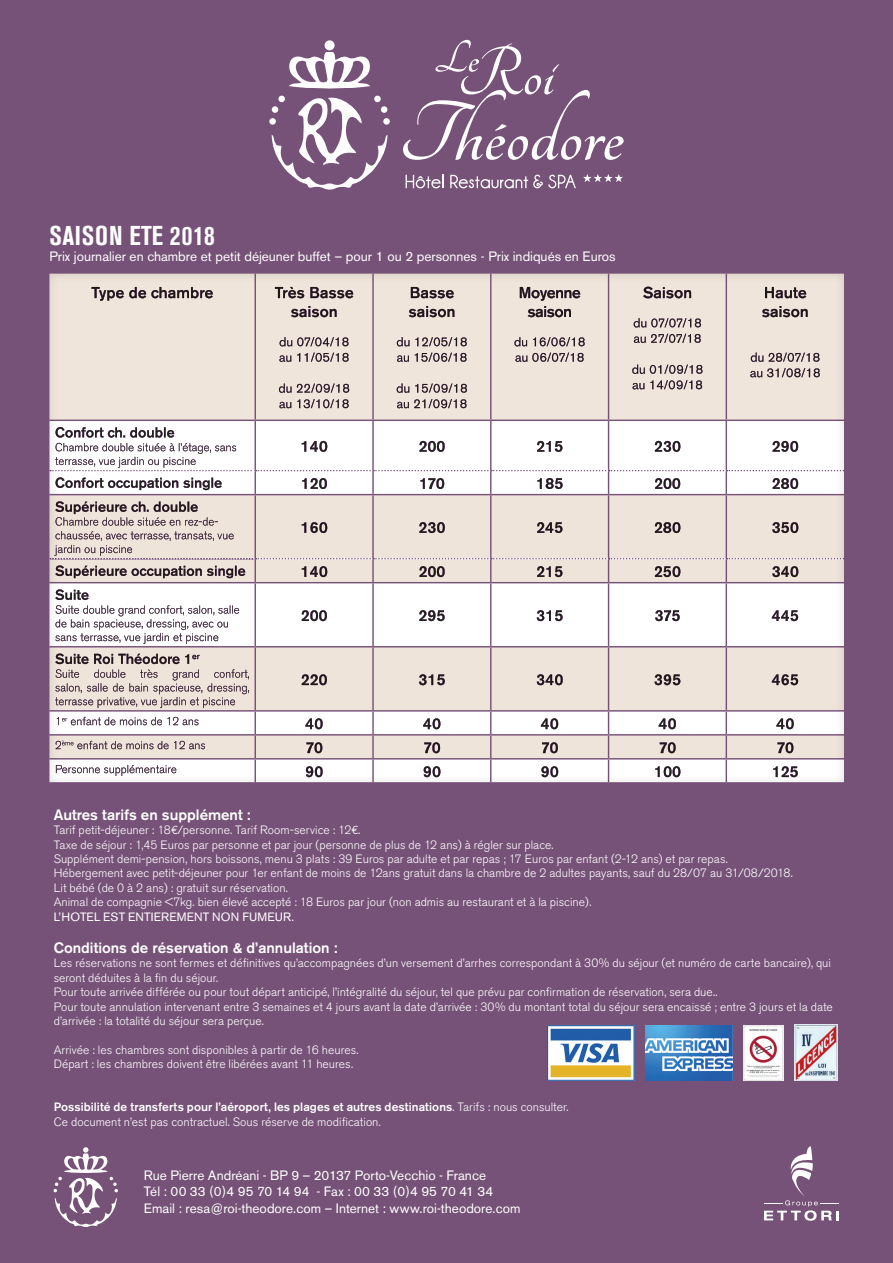
<style>
.page{position:relative;width:893px;height:1263px;background:#775278}
.page>*{position:absolute;margin:0;border:0;box-sizing:border-box;transform-origin:0 0}
.t1{font:700 condensed 27px "Akzidenz Grotesk BE";letter-spacing:.03em;color:#fff}
.t2{font:500 15px "Akzidenz Grotesk BE";color:#fff}
.t3{font:13.5px/16.2px "Akzidenz Grotesk BE";color:#fff}
.t4{font:300 12px/14.4px "Akzidenz Grotesk BE";letter-spacing:.005em;color:#fff}
.t5{font:12px "Akzidenz Grotesk BE";letter-spacing:.01em;color:#fff}
.s1{font-family:"Euro Mono";font-weight:400}
.s2{font-weight:500}
</style>
<div class="page">
<svg style="left:54px;top:1147px;width:64px;height:80px"></svg>
<svg style="left:764px;top:1146px;width:75px;height:75px"></svg>
<img style="left:743px;top:1025px;width:40px;height:55px">
<img style="left:794px;top:1025px;width:43px;height:55px">
<img style="left:548px;top:1026px;width:87px;height:54px">
<img style="left:646px;top:1025px;width:87px;height:55px">
<svg style="left:403px;top:40px;width:221px;height:120px"></svg>
<svg style="left:269px;top:118px;width:7px;height:7px"></svg>
<svg style="left:289px;top:52px;width:81px;height:37px"></svg>
<svg style="left:272px;top:95px;width:116px;height:95px"></svg>
<div style="left:325px;top:40px;width:10px;height:10px;background:#fff;border-radius:50%"></div>
<svg style="left:406px;top:175px;width:37px;height:13px"></svg>
<svg style="left:450px;top:175px;width:126px;height:13px"></svg>
<svg style="left:583px;top:174px;width:40px;height:8px"></svg>
<div style="left:37px;top:269px;width:824px;height:519px;background:#231f20;opacity:.17"></div>
<h1 class="t1" style="left:49px;top:220px;width:167px">SAISON ETE 2018</h1>
<p class="t3" style="left:49px;top:248px;width:568px">Prix journalier en chambre et petit déjeuner buffet – pour 1 ou 2 personnes - Prix indiqués en Euros</p>
<p class="t2" style="left:54px;top:805px;width:198px">Autres tarifs en supplément :</p>
<p class="t4" style="left:54px;top:823px;width:740px">Tarif petit-déjeuner : 18<span class="s1">€</span>/personne. Tarif Room-service : 12<span class="s1">€</span>.<br>Taxe de séjour : 1,45 Euros par personne et par jour (personne de plus de 12 ans) à régler sur place.<br>Supplément demi-pension, hors boissons, menu 3 plats : 39 Euros par adulte et par repas ; 17 Euros par enfant (2-12 ans) et par repas.<br>Hébergement avec petit-déjeuner pour 1er enfant de moins de 12ans gratuit dans la chambre de 2 adultes payants, sauf du 28/07 au 31/08/2018.<br>Lit bébé (de 0 à 2 ans) : gratuit sur réservation.<br>Animal de compagnie &lt;7kg. bien élevé accepté : 18 Euros par jour (non admis au restaurant et à la piscine).</p>
<p class="t5" style="left:54px;top:909px;width:242px">L’HOTEL EST ENTIEREMENT NON FUMEUR.</p>
<p class="t2" style="left:54px;top:938px;width:285px">Conditions de réservation &amp; d’annulation :</p>
<p class="t4" style="left:54px;top:956px;width:781px">Les réservations ne sont fermes et définitives qu’accompagnées d’un versement d’arrhes correspondant à 30% du séjour (et numéro de carte bancaire), qui seront déduites à la fin du séjour.<br>Pour toute arrivée différée ou pour tout départ anticipé, l’intégralité du séjour, tel que prévu par confirmation de réservation, sera due..<br>Pour toute annulation intervenant entre 3 semaines et 4 jours avant la date d’arrivée : 30% du montant total du séjour sera encaissé ; entre 3 jours et la date d’arrivée : la totalité du séjour sera perçue.</p>
<p class="t4" style="left:54px;top:1043px;width:306px">Arrivée : les chambres sont disponibles à partir de 16 heures.<br>Départ : les chambres doivent être libérées avant 11 heures.</p>
<p class="t4" style="left:54px;top:1100px;width:516px"><span class="s2">Possibilité de transferts pour l’aéroport, les plages et autres destinations</span>. Tarifs : nous consulter.<br>Ce document n’est pas contractuel. Sous réserve de modification.</p>
<p class="t3" style="left:144px;top:1167px;width:378px">Rue Pierre Andréani - BP 9 – 20137 Porto-Vecchio - France<br>Tél : 00 33 (0)4 95 70 14 94 - Fax : 00 33 (0)4 95 70 41 34<br>Email : resa@roi-theodore.com – Internet : www.roi-theodore.com</p>
</div>
